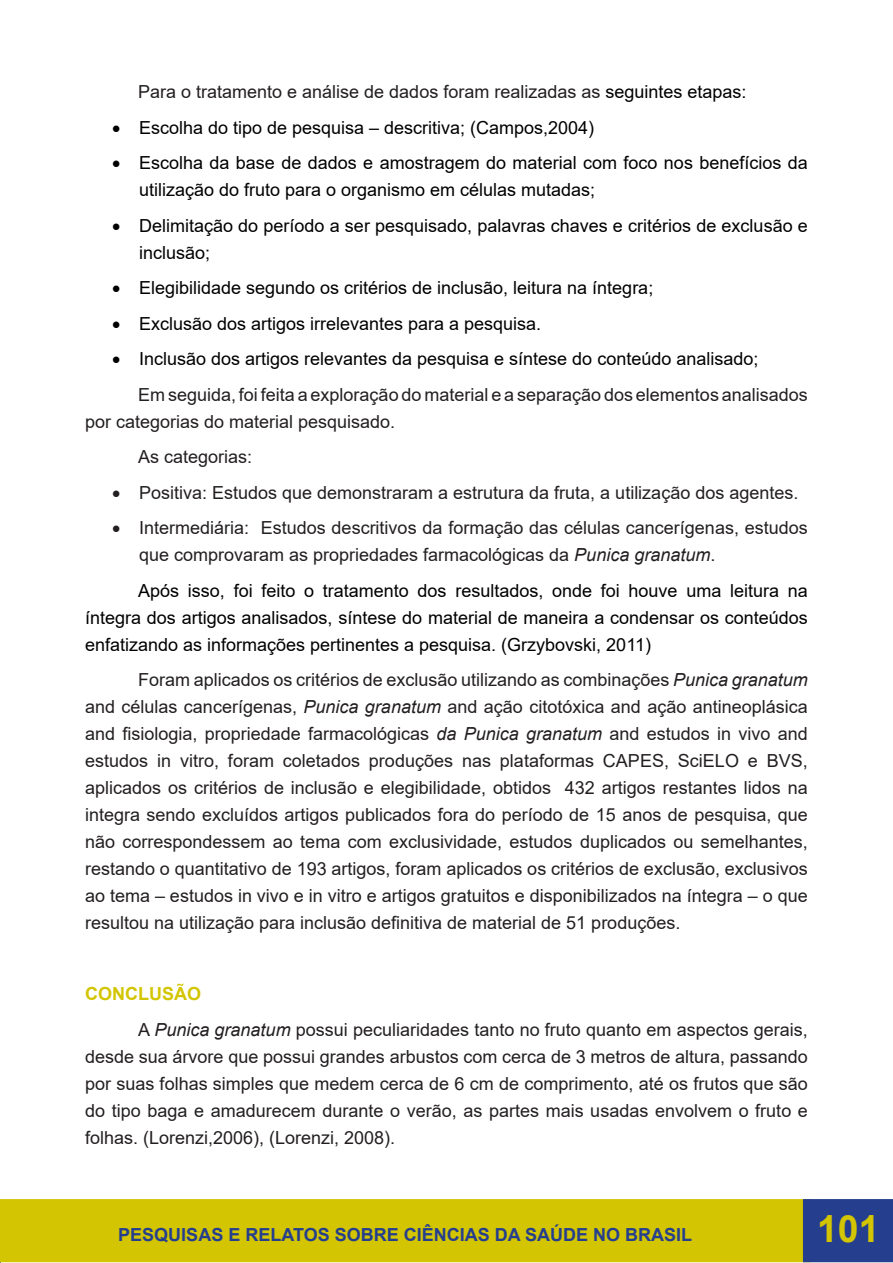
<style>
.page{position:relative;width:893px;height:1263px;background:#fff}
.page>*{position:absolute;margin:0;border:0;box-sizing:border-box;transform-origin:0 0}
.t1{font:700 37.5px "Arial";color:#d3c501}
.t2{font:18px/27px "Arial";color:#231f20}
.t3{font:18px/27px "Arial";color:#000}
.t4{font:700 18px "Arial";color:#253f8e}
.t5{font:700 18px "Arial";color:#d3c501}
.s1{color:#000}
.s2{font-style:italic}
</style>
<div class="page">
<div style="left:0;top:1200px;width:810px;height:61px;background:#d3c501"></div>
<div style="left:0;top:1199px;width:811px;height:63px;border:2px solid #d3c501"></div>
<div style="left:803px;top:1199px;width:90px;height:63px;background:#253f8e;border:2px solid #253f8e"></div>
<div style="left:812px;top:1212px;width:72px;height:49px;background:#253f8e"></div>
<p class="t2" style="left:138px;top:78px;width:610px">Para o tratamento e análise de dados foram realizadas as <span class="s1">seguintes etapas:</span></p>
<p class="t3" style="left:112px;top:114px;width:484px">• Escolha do tipo de pesquisa – descritiva; (Campos,2004)</p>
<p class="t3" style="left:139px;top:149px;width:670px;text-indent:-27px">• Escolha da base de dados e amostragem do material com foco nos benefícios da utilização do fruto para o organismo em células mutadas;</p>
<p class="t3" style="left:139px;top:212px;width:670px;text-indent:-27px">• Delimitação do período a ser pesquisado, palavras chaves e critérios de exclusão e inclusão;</p>
<p class="t3" style="left:112px;top:274px;width:543px">• Elegibilidade segundo os critérios de inclusão, leitura na íntegra;</p>
<p class="t3" style="left:112px;top:310px;width:431px">• Exclusão dos artigos irrelevantes para a pesquisa.</p>
<p class="t3" style="left:112px;top:345px;width:648px">• Inclusão dos artigos relevantes da pesquisa e síntese do conteúdo analisado;</p>
<p class="t2" style="left:85px;top:381px;width:724px;text-indent:53px">Em seguida, foi feita a exploração do material e a separação dos elementos analisados por categorias do material pesquisado.</p>
<p class="t2" style="left:138px;top:443px;width:116px">As categorias:</p>
<p class="t2" style="left:112px;top:479px;width:688px">• Positiva: Estudos que demonstraram a estrutura da fruta, a utilização dos agentes.</p>
<p class="t2" style="left:139px;top:514px;width:670px;text-indent:-27px">• Intermediária: Estudos descritivos da formação das células cancerígenas, estudos que comprovaram as propriedades farmacológicas da <span class="s2">Punica granatum</span>.</p>
<p class="t3" style="left:85px;top:577px;width:724px;text-align:justify;text-indent:53px">Após isso, foi feito o tratamento dos resultados, onde foi houve uma leitura na íntegra dos artigos analisados, síntese do material de maneira a condensar os conteúdos enfatizando as informações pertinentes a pesquisa. (Grzybovski, 2011)</p>
<p class="t2" style="left:85px;top:666px;width:724px;text-align:justify;text-indent:53px">Foram aplicados os critérios de exclusão utilizando as combinações <span class="s2">Punica granatum </span>and células cancerígenas, <span class="s2">Punica granatum</span> and ação citotóxica and ação antineoplásica and fisiologia, propriedade farmacológicas <span class="s2">da Punica granatum</span> and estudos in vivo and estudos in vitro, foram coletados produções nas plataformas CAPES, SciELO e BVS, aplicados os critérios de inclusão e elegibilidade, obtidos 432 artigos restantes lidos na integra sendo excluídos artigos publicados fora do período de 15 anos de pesquisa, que não correspondessem ao tema com exclusividade, estudos duplicados ou semelhantes, restando o quantitativo de 193 artigos, foram aplicados os critérios de exclusão, exclusivos ao tema – estudos in vivo e in vitro e artigos gratuitos e disponibilizados na íntegra – o que resultou na utilização para inclusão definitiva de material de 51 produções.</p>
<p class="t5" style="left:85px;top:981px;width:117px">CONCLUSÃO</p>
<p class="t2" style="left:85px;top:1016px;width:724px;text-align:justify;text-indent:53px">A <span class="s2">Punica granatum</span> possui peculiaridades tanto no fruto quanto em aspectos gerais, desde sua árvore que possui grandes arbustos com cerca de 3 metros de altura, passando por suas folhas simples que medem cerca de 6 cm de comprimento, até os frutos que são do tipo baga e amadurecem durante o verão, as partes mais usadas envolvem o fruto e folhas. (Lorenzi,2006), (Lorenzi, 2008).</p>
<p class="t4" style="left:118px;top:1222px;width:575px">PESQUISAS E RELATOS SOBRE CIÊNCIAS DA SAÚDE NO BRASIL</p>
<h1 class="t1" style="left:817px;top:1202px;width:64px">101</h1>
</div>
